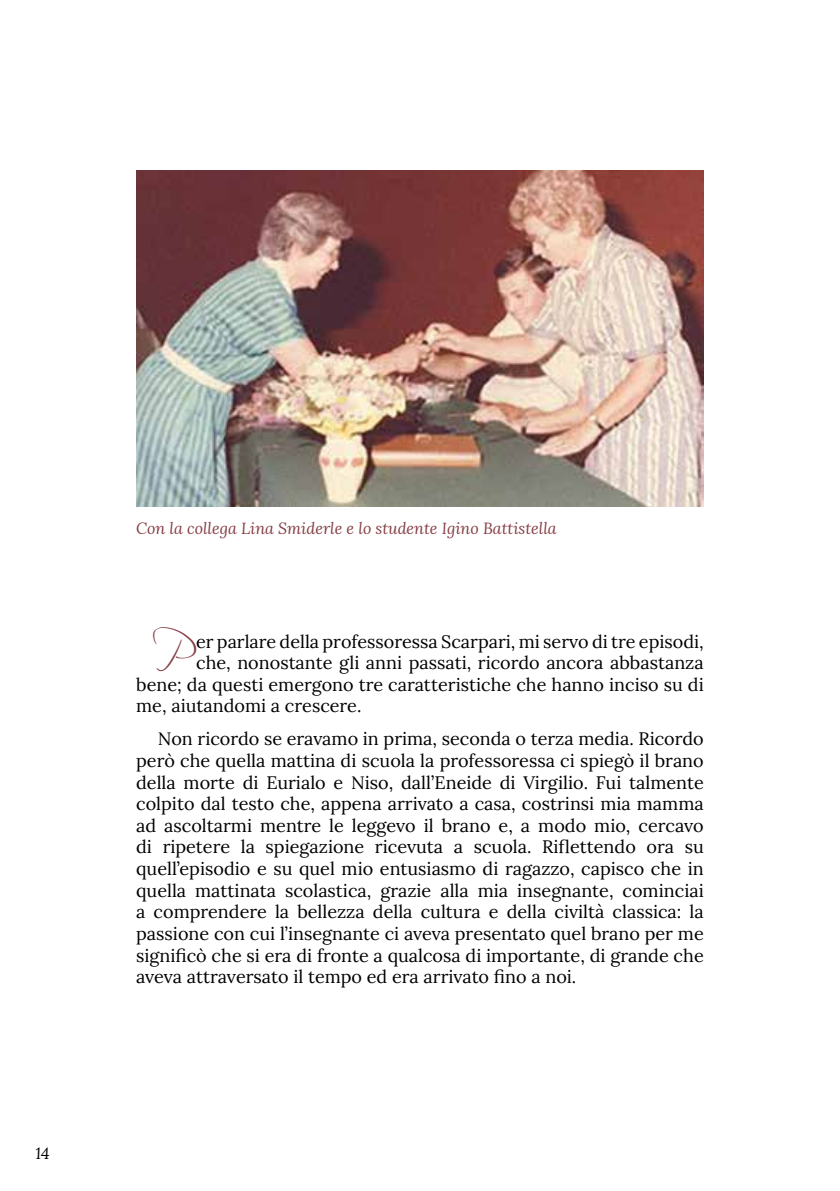
<style>
.page{position:relative;width:840px;height:1191px;background:#fff}
.page>*{position:absolute;margin:0;border:0;box-sizing:border-box;transform-origin:0 0}
.t1{font:47.8px "Scriptina";color:#853d44}
.t2{font:18px/21.6px "Lora";color:#000;text-align:justify}
.t3{font:italic 16px "Lora";color:#853d44}
.t4{font:italic 16px "Lora";color:#000}
</style>
<div class="page">
<img style="left:136px;top:170px;width:567px;height:336px">
<p class="t4" style="left:35px;top:1142px;width:16px">14</p>
<p class="t3" style="left:136px;top:518px;width:422px">Con la collega Lina Smiderle e lo studente Igino Battistella</p>
<h1 class="t1" style="left:151px;top:625px;width:38px">P</h1>
<p class="t2" style="left:196px;top:629px;width:509px">er parlare della professoressa Scarpari, mi servo di tre episodi,</p>
<p class="t2" style="left:196px;top:651px;width:509px">che, nonostante gli anni passati, ricordo ancora abbastanza</p>
<p class="t2" style="left:136px;top:672px;width:568px">bene; da questi emergono tre caratteristiche che hanno inciso su di</p>
<p class="t2" style="left:136px;top:694px;width:227px">me, aiutandomi a crescere.</p>
<p class="t2" style="left:136px;top:727px;width:569px;text-indent:22px">Non ricordo se eravamo in prima, seconda o terza media. Ricordo però che quella mattina di scuola la professoressa ci spiegò il brano della morte di Eurialo e Niso, dall’Eneide di Virgilio. Fui talmente colpito dal testo che, appena arrivato a casa, costrinsi mia mamma ad ascoltarmi mentre le leggevo il brano e, a modo mio, cercavo di ripetere la spiegazione ricevuta a scuola. Riflettendo ora su quell’episodio e su quel mio entusiasmo di ragazzo, capisco che in quella mattinata scolastica, grazie alla mia insegnante, cominciai a comprendere la bellezza della cultura e della civiltà classica: la passione con cui l’insegnante ci aveva presentato quel brano per me significò che si era di fronte a qualcosa di importante, di grande che aveva attraversato il tempo ed era arrivato fino a noi.</p>
</div>
